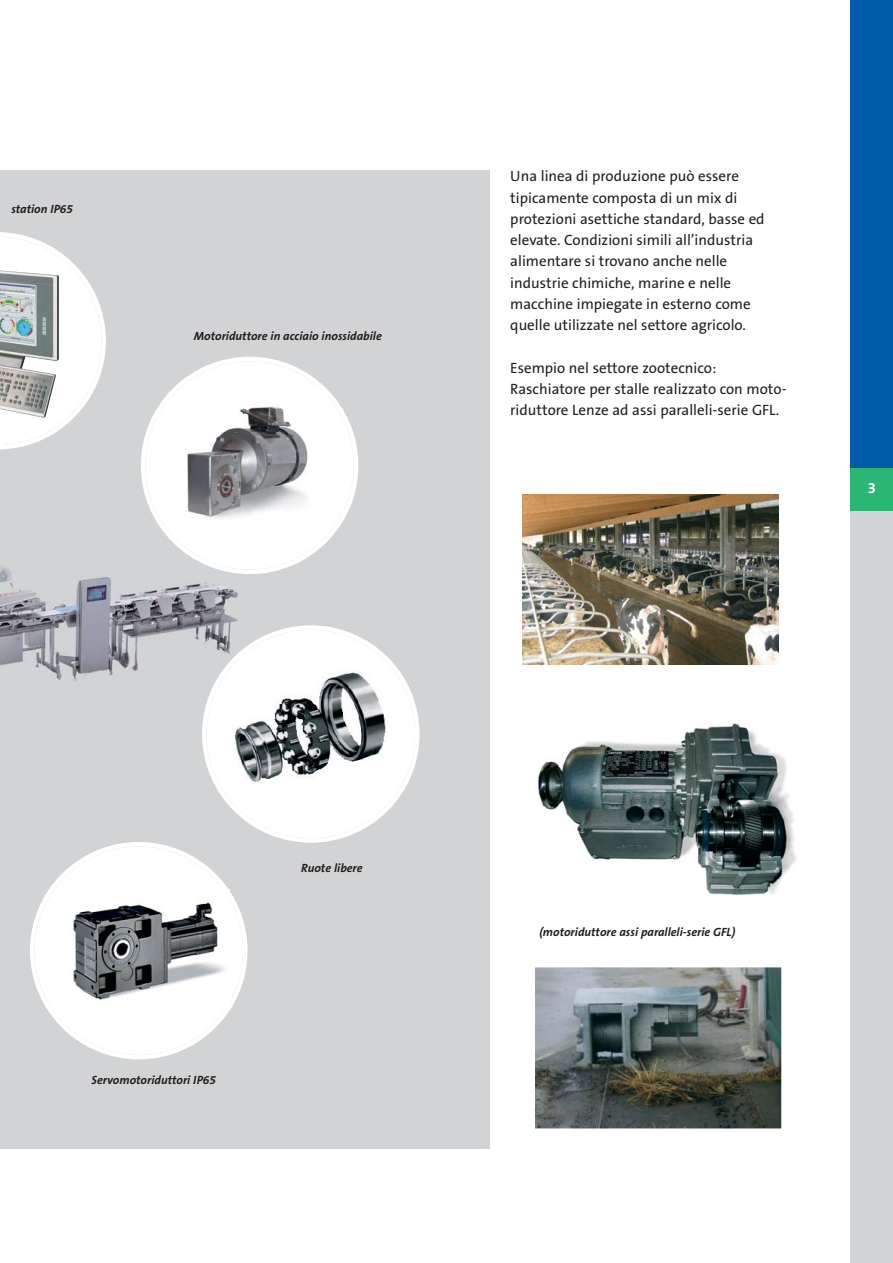
<style>
.page{position:relative;width:893px;height:1263px;background:#fff}
.page>*{position:absolute;margin:0;border:0;box-sizing:border-box;transform-origin:0 0}
.t1{font:15px/21.3px "The Sans B5 Plain";color:#231f20}
.t2{font:700 15px "The Sans B7";color:#fff}
.t3{font:italic 700 12px "The Sans B7";color:#231f20}
</style>
<div class="page">
<div style="left:850px;top:0;width:42px;height:468px;background:#005aaa"></div>
<div style="left:850px;top:489px;width:42px;height:774px;background:#d1d3d4"></div>
<div style="left:850px;top:468px;width:42px;height:42px;background:#2bb673"></div>
<img style="left:0;top:564px;width:237px;height:166px">
<img style="left:538px;top:723px;width:258px;height:171px">
<img style="left:535px;top:968px;width:245px;height:160px">
<div style="left:530px;top:963px;width:255px;height:170px;border:4px solid #fff"></div>
<svg style="left:141px;top:357px;width:217px;height:217px"></svg>
<svg style="left:30px;top:842px;width:217px;height:217px"></svg>
<svg style="left:202px;top:625px;width:217px;height:218px"></svg>
<img style="left:232px;top:670px;width:156px;height:114px">
<img style="left:57px;top:889px;width:172px;height:121px">
<img style="left:175px;top:391px;width:150px;height:141px">
<img style="left:523px;top:495px;width:255px;height:170px">
<svg style="left:0;top:232px;width:106px;height:218px"></svg>
<img style="left:0;top:270px;width:59px;height:148px">
<p class="t3" style="left:11px;top:204px;width:63px">station IP65</p>
<p class="t3" style="left:194px;top:331px;width:189px">Motoriduttore in acciaio inossidabile</p>
<p class="t1" style="left:510px;top:167px;width:256px">Una linea di produzione può essere tipicamente composta di un mix di protezioni asettiche standard, basse ed elevate. Condizioni simili all’industria alimentare si trovano anche nelle industrie chimiche, marine e nelle macchine impiegate in esterno come quelle utilizzate nel settore agricolo.</p>
<p class="t1" style="left:510px;top:358px;width:278px">Esempio nel settore zootecnico:<br>Raschiatore per stalle realizzato con moto&shy;riduttore Lenze ad assi paralleli-serie GFL.</p>
<p class="t2" style="left:867px;top:482px;width:10px">3</p>
<p class="t3" style="left:92px;top:1076px;width:126px">Servomotoriduttori IP65</p>
<p class="t3" style="left:301px;top:863px;width:63px">Ruote libere</p>
<p class="t3" style="left:539px;top:927px;width:197px">(motoriduttore assi paralleli-serie GFL)</p>
</div>
